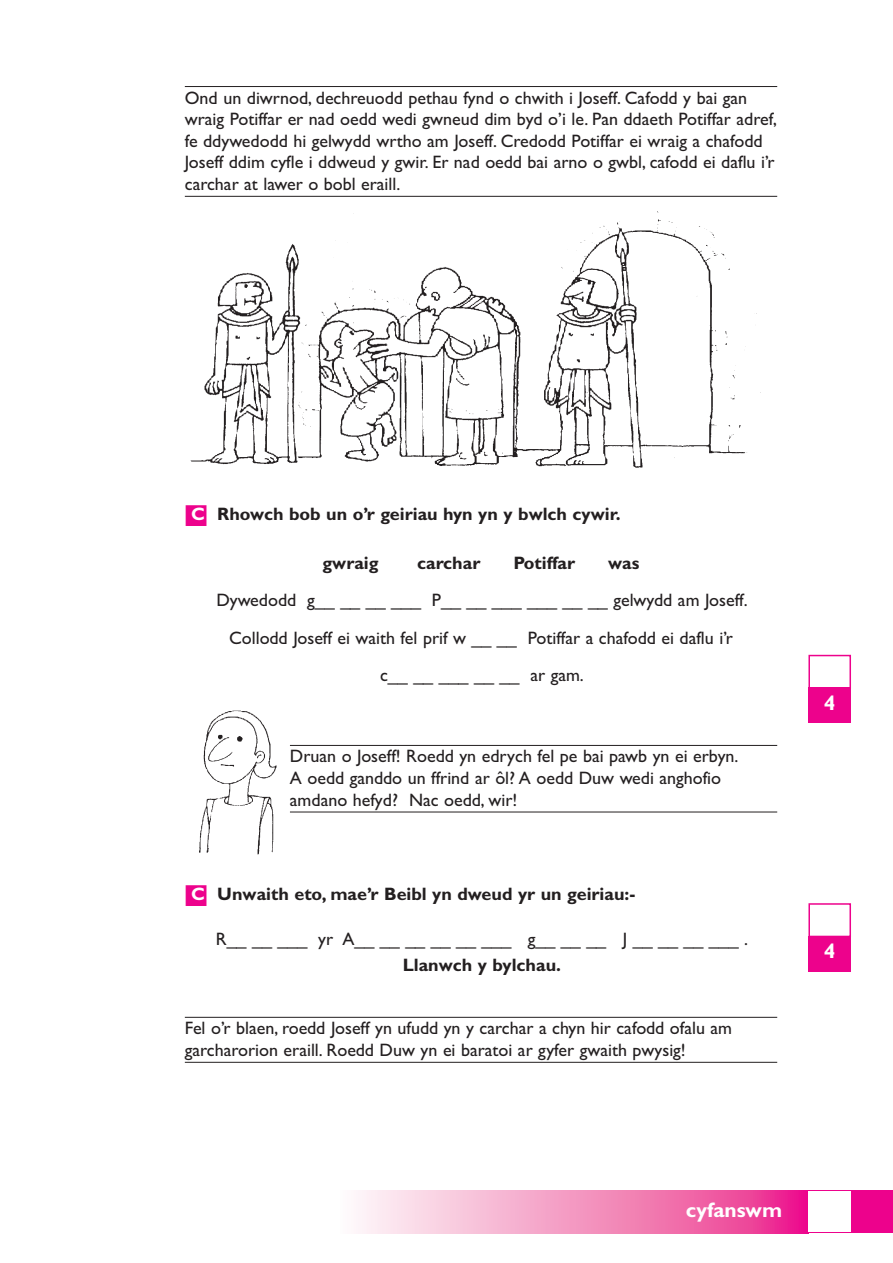
<style>
.page{position:relative;width:893px;height:1263px;background:#fff}
.page>*{position:absolute;margin:0;border:0;box-sizing:border-box;transform-origin:0 0}
.t1{font:700 21px "Gill Sans";color:#fff}
.t2{font:18px/21.6px "Gill Sans";color:#231f20}
.t3{font:700 18px "Gill Sans";color:#231f20}
.s1{color:#ed028c}
.s2{color:#fff}
</style>
<div class="page">
<hr style="left:185px;top:86px;width:592px;height:1px;background:#231f20">
<hr style="left:185px;top:196px;width:592px;height:1px;background:#231f20">
<hr style="left:290px;top:745px;width:487px;height:1px;background:#231f20">
<hr style="left:290px;top:812px;width:487px;height:1px;background:#231f20">
<hr style="left:185px;top:1017px;width:592px;height:1px;background:#231f20">
<hr style="left:185px;top:1062px;width:592px;height:1px;background:#231f20">
<div style="left:808px;top:903px;width:43px;height:34px;border:2px solid #ed028c"></div>
<div style="left:808px;top:936px;width:43px;height:35px;background:#ed028c"></div>
<div style="left:808px;top:655px;width:43px;height:34px;border:2px solid #ed028c"></div>
<div style="left:808px;top:687px;width:43px;height:36px;background:#ed028c"></div>
<img style="left:190px;top:212px;width:571px;height:256px">
<img style="left:199px;top:710px;width:78px;height:145px">
<div style="left:808px;top:1191px;width:84px;height:42px;background:#ed028c"></div>
<svg style="left:358px;top:1191px;width:450px;height:42px"></svg>
<div style="left:808px;top:1191px;width:43px;height:41px;background:#fff"></div>
<p class="t2" style="left:185px;top:89px;width:594px">Ond un diwrnod, dechreuodd pethau fynd o chwith i Joseff. Cafodd y bai gan wraig Potiffar er nad oedd wedi gwneud dim byd o’i le. Pan ddaeth Potiffar adref, fe ddywedodd hi gelwydd wrtho am Joseff. Credodd Potiffar ei wraig a chafodd Joseff ddim cyfle i ddweud y gwir. Er nad oedd bai arno o gwbl, cafodd ei daflu i’r carchar at lawer o bobl eraill.</p>
<p class="t3" style="left:185px;top:508px;width:437px"><span class="s1">■</span><span class="s2">C</span> Rhowch bob un o’r geiriau hyn yn y bwlch cywir.</p>
<p class="t3" style="left:322px;top:556px;width:58px">gwraig</p>
<p class="t3" style="left:417px;top:556px;width:65px">carchar</p>
<p class="t3" style="left:513px;top:556px;width:63px">Potiffar</p>
<p class="t3" style="left:608px;top:556px;width:33px">was</p>
<p class="t2" style="left:216px;top:583px;width:533px;line-height:37.5px;text-align:center">Dywedodd g__ __ __ ___ P__ __ ___ ___ __ __ gelwydd am Joseff.<br>Collodd Joseff ei waith fel prif w __ __ Potiffar a chafodd ei daflu i’r c__ __ ___ __ __ ar gam.</p>
<p class="t2" style="left:290px;top:748px;width:450px">Druan o Joseff! Roedd yn edrych fel pe bai pawb yn ei erbyn.<br>A oedd ganddo un ffrind ar ôl? A oedd Duw wedi anghofio amdano hefyd? Nac oedd, wir!</p>
<p class="t3" style="left:185px;top:888px;width:452px"><span class="s1">■</span><span class="s2">C</span> Unwaith eto, mae’r Beibl yn dweud yr un geiriau:-</p>
<p class="t2" style="left:216px;top:930px;width:534px">R__ __ ___ yr A__ __ __ __ __ ___ g__ __ __ J __ __ __ ___ .</p>
<p class="t3" style="left:403px;top:958px;width:160px">Llanwch y bylchau.</p>
<p class="t2" style="left:185px;top:1019px;width:549px">Fel o’r blaen, roedd Joseff yn ufudd yn y carchar a chyn hir cafodd ofalu am garcharorion eraill. Roedd Duw yn ei baratoi ar gyfer gwaith pwysig!</p>
<p class="t1" style="left:824px;top:696px;width:13px">4</p>
<p class="t1" style="left:824px;top:944px;width:13px">4</p>
<p class="t1" style="left:686px;top:1202px;width:98px">cyfanswm</p>
</div>
